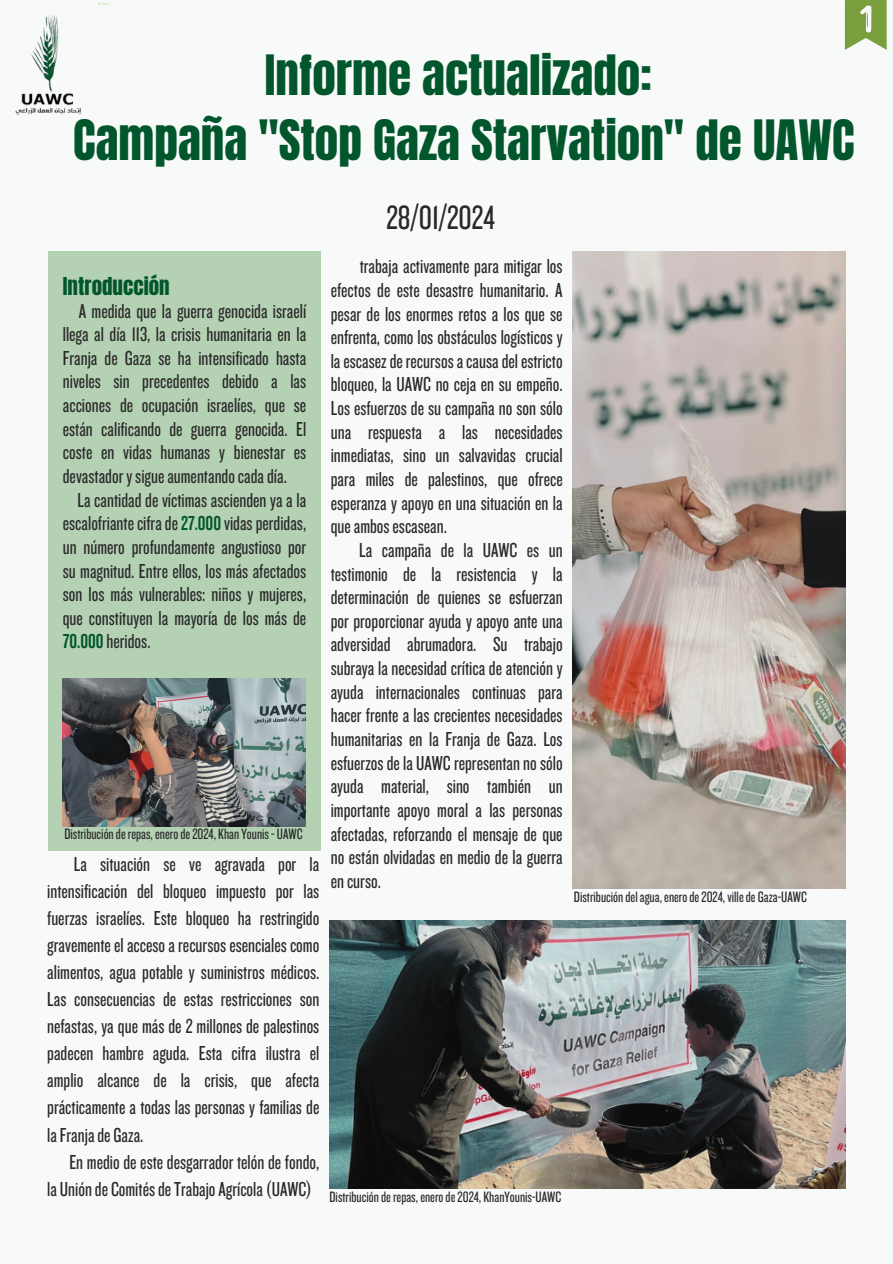
<style>
.page{position:relative;width:893px;height:1264px;background:#fff}
.page>*{position:absolute;margin:0;border:0;box-sizing:border-box;transform-origin:0 0}
.t1{font:47.25px/64.9px "Anton";color:#02562c;text-align:center}
.t2{font:34.95px "Knockout 28";color:#292828}
.t3{font:21px "Knockout 28";color:#292828}
.t4{font:21px "Anton";color:#02562c}
.t5{font:15.6px "Knockout 28";color:#292828}
.s1{font-family:"Knockout 48";color:#02562c}
</style>
<div class="page">
<div style="left:0;top:0;width:892px;height:1263px;background:#f7faf9"></div>
<img style="left:329px;top:920px;width:516px;height:268px">
<div style="left:48px;top:251px;width:272px;height:599px;background:#b4d1b4"></div>
<img style="left:63px;top:678px;width:243px;height:148px">
<img style="left:572px;top:251px;width:273px;height:637px">
<img style="left:15px;top:3px;width:97px;height:112px">
<svg style="left:844px;top:0;width:42px;height:50px"></svg>
<h1 class="t1" style="left:73px;top:43px;width:782px">Informe actualizado:<br>Campaña "Stop Gaza Starvation" de UAWC</h1>
<h2 class="t4" style="left:63px;top:271px;width:108px">Introducción</h2>
<h2 class="t3" style="left:79px;top:297px;width:229px">A medida que la guerra genocida israelí</h2>
<h2 class="t3" style="left:63px;top:321px;width:245px">llega al día 113, la crisis humanitaria en la</h2>
<h2 class="t3" style="left:63px;top:344px;width:245px">Franja de Gaza se ha intensificado hasta</h2>
<h2 class="t3" style="left:63px;top:368px;width:245px">niveles sin precedentes debido a las</h2>
<h2 class="t3" style="left:63px;top:392px;width:245px">acciones de ocupación israelíes, que se</h2>
<h2 class="t3" style="left:63px;top:415px;width:245px">están calificando de guerra genocida. El</h2>
<h2 class="t3" style="left:63px;top:439px;width:245px">coste en vidas humanas y bienestar es</h2>
<h2 class="t3" style="left:63px;top:463px;width:225px">devastadorysigueaumentandocadadía.</h2>
<h2 class="t3" style="left:77px;top:486px;width:230px">La cantidad de víctimas ascienden ya a la</h2>
<h2 class="t3" style="left:63px;top:510px;width:245px">escalofriantecifrade<span class="s1">27.000</span>vidasperdidas,</h2>
<h2 class="t3" style="left:63px;top:533px;width:245px">un número profundamente angustioso por</h2>
<h2 class="t3" style="left:63px;top:557px;width:245px">su magnitud. Entre ellos, los más afectados</h2>
<h2 class="t3" style="left:63px;top:581px;width:245px">son los más vulnerables: niños y mujeres,</h2>
<h2 class="t3" style="left:63px;top:604px;width:245px">que constituyen la mayoría de los más de</h2>
<h2 class="t3" style="left:63px;top:628px;width:89px"><span class="s1">70.000</span>heridos.</h2>
<h3 class="t5" style="left:64px;top:824px;width:240px">Distribuciónderepas,enerode2024,KhanYounis-UAWC</h3>
<p class="t3" style="left:74px;top:851px;width:247px">La situación se ve agravada por la</p>
<p class="t3" style="left:47px;top:878px;width:273px">intensificación del bloqueo impuesto por las</p>
<p class="t3" style="left:47px;top:905px;width:273px">fuerzas israelíes. Este bloqueo ha restringido</p>
<p class="t3" style="left:47px;top:932px;width:273px">gravemente elaccesoarecursos esenciales como</p>
<p class="t3" style="left:47px;top:959px;width:273px">alimentos, agua potable y suministros médicos.</p>
<p class="t3" style="left:47px;top:986px;width:273px">Las consecuencias de estas restricciones son</p>
<p class="t3" style="left:47px;top:1013px;width:273px">nefastas, ya que más de 2 millones de palestinos</p>
<p class="t3" style="left:47px;top:1040px;width:273px">padecen hambre aguda. Esta cifra ilustra el</p>
<p class="t3" style="left:47px;top:1067px;width:273px">amplio alcance de la crisis, que afecta</p>
<p class="t3" style="left:47px;top:1094px;width:273px">prácticamente a todas las personas y familias de</p>
<p class="t3" style="left:47px;top:1121px;width:98px">laFranjadeGaza.</p>
<p class="t3" style="left:69px;top:1148px;width:251px">En medio de este desgarrador telón de fondo,</p>
<p class="t3" style="left:47px;top:1175px;width:266px">laUnióndeComitésdeTrabajoAgrícola(UAWC)</p>
<p class="t2" style="left:386px;top:196px;width:110px">28/01/2024</p>
<h3 class="t3" style="left:360px;top:253px;width:204px">trabaja activamente para mitigar los</h3>
<h3 class="t3" style="left:331px;top:277px;width:233px">efectos de este desastre humanitario. A</h3>
<h3 class="t3" style="left:331px;top:300px;width:233px">pesar de los enormes retos a los que se</h3>
<h3 class="t3" style="left:331px;top:324px;width:233px">enfrenta, como los obstáculos logísticos y</h3>
<h3 class="t3" style="left:331px;top:348px;width:233px">laescasezderecursosacausadelestricto</h3>
<h3 class="t3" style="left:331px;top:371px;width:233px">bloqueo, la UAWC no ceja en su empeño.</h3>
<h3 class="t3" style="left:331px;top:395px;width:233px">Los esfuerzos de su campaña no son sólo</h3>
<h3 class="t3" style="left:331px;top:418px;width:233px">una respuesta a las necesidades</h3>
<h3 class="t3" style="left:331px;top:442px;width:233px">inmediatas, sino un salvavidas crucial</h3>
<h3 class="t3" style="left:331px;top:466px;width:233px">para miles de palestinos, que ofrece</h3>
<h3 class="t3" style="left:331px;top:489px;width:233px">esperanza y apoyo en una situación en la</h3>
<h3 class="t3" style="left:331px;top:513px;width:118px">queambosescasean.</h3>
<h3 class="t3" style="left:359px;top:537px;width:205px">La campaña de la UAWC es un</h3>
<h3 class="t3" style="left:331px;top:560px;width:233px">testimonio de la resistencia y la</h3>
<h3 class="t3" style="left:331px;top:584px;width:233px">determinación de quienes se esfuerzan</h3>
<h3 class="t3" style="left:331px;top:607px;width:233px">por proporcionar ayuda y apoyo ante una</h3>
<h3 class="t3" style="left:331px;top:631px;width:233px">adversidad abrumadora. Su trabajo</h3>
<h3 class="t3" style="left:331px;top:655px;width:233px">subraya la necesidad crítica de atención y</h3>
<h3 class="t3" style="left:331px;top:678px;width:233px">ayuda internacionales continuas para</h3>
<h3 class="t3" style="left:331px;top:702px;width:233px">hacer frente a las crecientes necesidades</h3>
<h3 class="t3" style="left:331px;top:726px;width:233px">humanitarias en la Franja de Gaza. Los</h3>
<h3 class="t3" style="left:331px;top:749px;width:233px">esfuerzosde laUAWCrepresentannosólo</h3>
<h3 class="t3" style="left:331px;top:773px;width:233px">ayuda material, sino también un</h3>
<h3 class="t3" style="left:331px;top:796px;width:233px">importante apoyo moral a las personas</h3>
<h3 class="t3" style="left:331px;top:820px;width:233px">afectadas, reforzando el mensaje de que</h3>
<h3 class="t3" style="left:331px;top:844px;width:233px">no están olvidadas en medio de la guerra</h3>
<h3 class="t3" style="left:331px;top:867px;width:52px">encurso.</h3>
<h3 class="t5" style="left:329px;top:1187px;width:233px">Distribuciónderepas,enerode2024,KhanYounis-UAWC</h3>
<p class="t5" style="left:574px;top:887px;width:234px">Distribucióndelagua,enerode2024,villedeGaza-UAWC</p>
</div>
